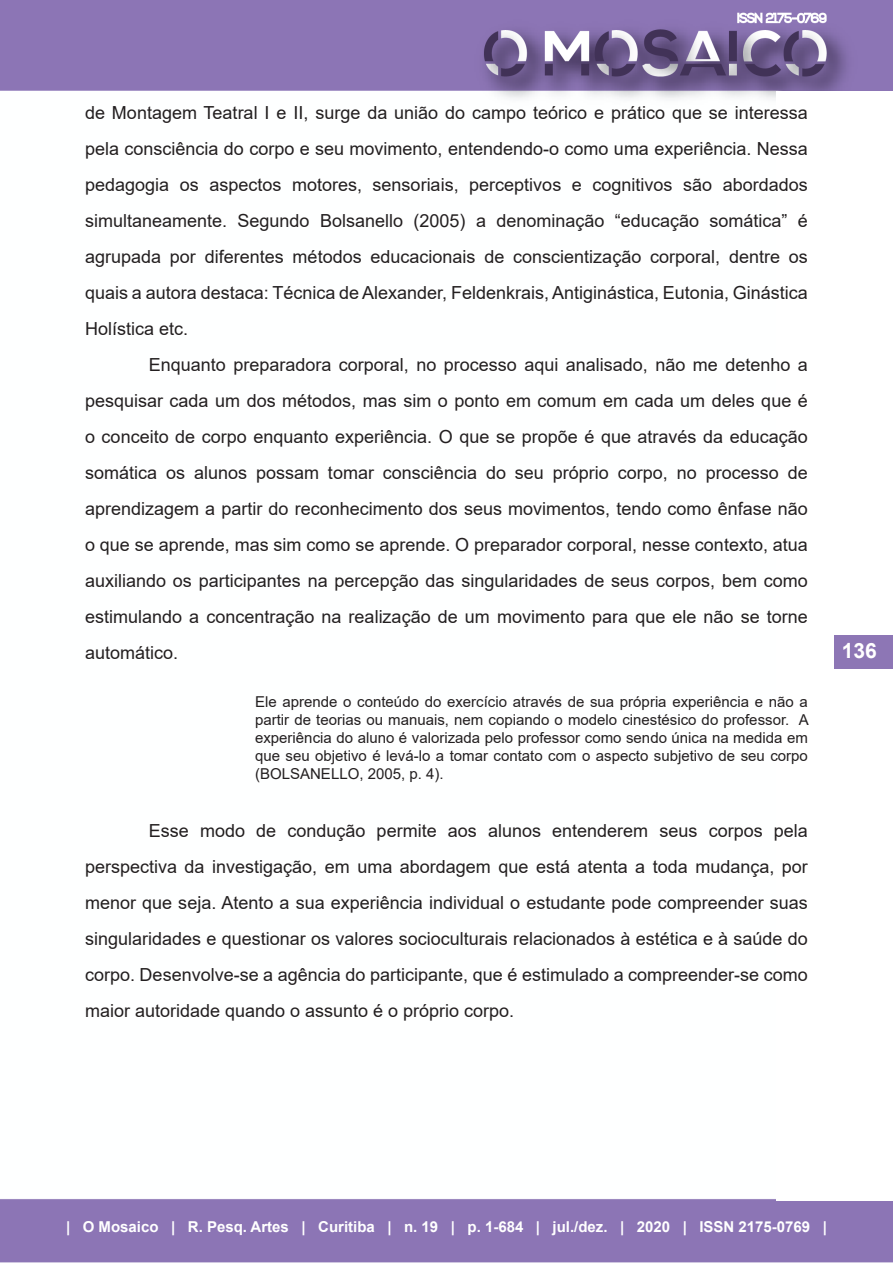
<style>
.page{position:relative;width:893px;height:1263px;background:#fff}
.page>*{position:absolute;margin:0;border:0;box-sizing:border-box;transform-origin:0 0}
.t1{font:700 21px "Arial";color:#fff}
.Corpo{font:18px/36px "Arial";color:#231f20;text-align:justify}
.citação{font:15px/18px "Arial";color:#231f20;text-align:justify}
.t2{font:700 15px "Arial";color:#fff}
</style>
<div class="page">
<img style="left:0;top:0;width:893px;height:1263px">
<div style="left:777px;top:92px;width:116px;height:1109px;background:#fff"></div>
<div style="left:834px;top:635px;width:59px;height:33px;background:#8d76b5"></div>
<p class="Corpo" style="left:85px;top:95px;width:724px">de Montagem Teatral I e II, surge da união do campo teórico e prático que se interessa pela consciência do corpo e seu movimento, entendendo-o como uma experiência. Nessa pedagogia os aspectos motores, sensoriais, perceptivos e cognitivos são abordados simultaneamente. Segundo Bolsanello (2005) a denominação “educação somática” é agrupada por diferentes métodos educacionais de conscientização corporal, dentre os quais a autora destaca: Técnica de Alexander, Feldenkrais, Antiginástica, Eutonia, Ginástica Holística etc.</p>
<p class="Corpo" style="left:85px;top:347px;width:724px;text-indent:64px">Enquanto preparadora corporal, no processo aqui analisado, não me detenho a pesquisar cada um dos métodos, mas sim o ponto em comum em cada um deles que é o conceito de corpo enquanto experiência. O que se propõe é que através da educação somática os alunos possam tomar consciência do seu próprio corpo, no processo de aprendizagem a partir do reconhecimento dos seus movimentos, tendo como ênfase não o que se aprende, mas sim como se aprende. O preparador corporal, nesse contexto, atua auxiliando os participantes na percepção das singularidades de seus corpos, bem como estimulando a concentração na realização de um movimento para que ele não se torne automático.</p>
<p class="citação" style="left:255px;top:693px;width:555px">Ele aprende o conteúdo do exercício através de sua própria experiência e não a partir de teorias ou manuais, nem copiando o modelo cinestésico do professor. A experiência do aluno é valorizada pelo professor como sendo única na medida em que seu objetivo é levá-lo a tomar contato com o aspecto subjetivo de seu corpo (BOLSANELLO, 2005, p. 4).</p>
<p class="Corpo" style="left:85px;top:812px;width:724px;text-indent:64px">Esse modo de condução permite aos alunos entenderem seus corpos pela perspectiva da investigação, em uma abordagem que está atenta a toda mudança, por menor que seja. Atento a sua experiência individual o estudante pode compreender suas singularidades e questionar os valores socioculturais relacionados à estética e à saúde do corpo. Desenvolve-se a agência do participante, que é estimulado a compreender-se como maior autoridade quando o assunto é o próprio corpo.</p>
<p class="t1" style="left:842px;top:636px;width:37px">136</p>
<p class="t2" style="left:66px;top:1216px;width:762px">| O Mosaico | R. Pesq. Artes | Curitiba | n. 19 | p. 1-684 | jul./dez. | 2020 | ISSN 2175-0769 |</p>
</div>
